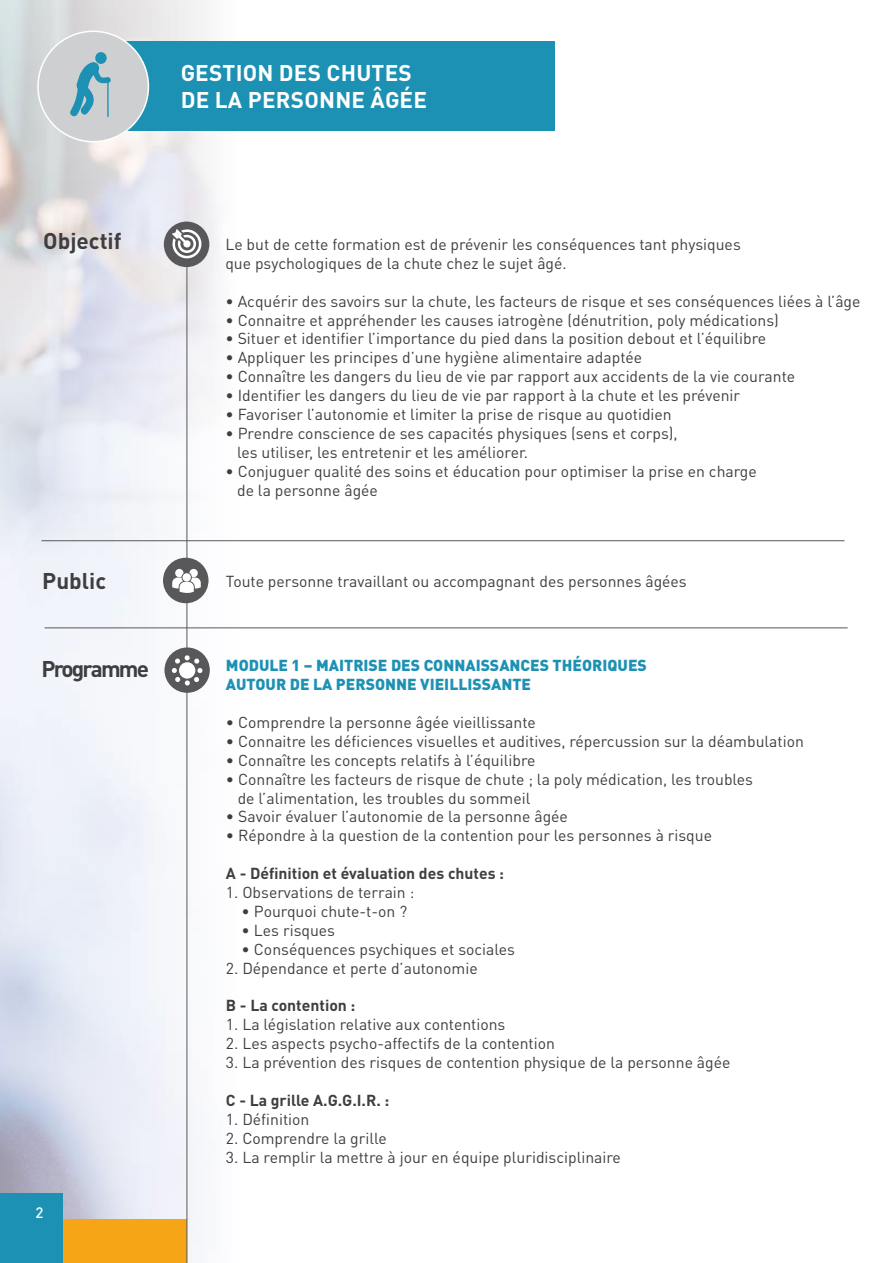
<style>
.page{position:relative;width:893px;height:1263px;background:#fff}
.page>*{position:absolute;margin:0;border:0;box-sizing:border-box;transform-origin:0 0}
.t1{font:700 22.5px/27px "DIN Pro";letter-spacing:.01em;color:#fff}
.t2{font:700 22.5px "DIN Pro";color:#3e3d40}
.t3{font:700 22.5px "DIN Pro";letter-spacing:-.08em;color:#3e3d40}
.t4{font:15.75px/18.9px "DIN Pro";color:#3e3d40}
.t5{font:15.75px/18.9px "DIN Pro";color:#3e3e40}
.t6{font:900 15.75px/18.9px "DIN Pro";color:#1d91b4}
.t7{font:700 15.75px "DIN Pro";color:#3e3e40}
.t8{font:700 15.75px "DIN Pro";color:#3e3f41}
.t9{font:500 15px "DIN Pro";color:#fff}
.s1{color:#3e3d40}
</style>
<div class="page">
<img style="left:0;top:0;width:268px;height:1263px">
<div style="left:8px;top:1220px;width:179px;height:43px;background:#f6a517"></div>
<div style="left:0;top:1193px;width:62px;height:70px;background:#1d91b3"></div>
<hr style="left:41px;top:540px;width:803px;height:1px;background:#58585a">
<hr style="left:45px;top:628px;width:803px;height:1px;background:#58585a">
<hr style="left:187px;top:267px;width:1px;height:996px;background:#58585a">
<div style="left:164px;top:222px;width:45px;height:45px;background:#58585a;border-radius:50%"></div>
<svg style="left:172px;top:228px;width:31px;height:31px"></svg>
<div style="left:163px;top:558px;width:45px;height:45px;background:#58585a;border-radius:50%"></div>
<svg style="left:172px;top:569px;width:29px;height:24px"></svg>
<div style="left:164px;top:647px;width:46px;height:46px;background:#58585a;border-radius:50%"></div>
<svg style="left:172px;top:655px;width:30px;height:30px"></svg>
<div style="left:125px;top:41px;width:429px;height:90px;background:#1d91b3"></div>
<div style="left:38px;top:31px;width:110px;height:111px;background:#cecfd0;border-radius:50%"></div>
<div style="left:37px;top:31px;width:112px;height:111px;border:2px solid #fff;border-radius:50%"></div>
<svg style="left:70px;top:62px;width:41px;height:55px"></svg>
<div style="left:95px;top:52px;width:12px;height:12px;background:#1d91b3;border-radius:50%"></div>
<h1 class="t2" style="left:43px;top:225px;width:80px">Objectif</h1>
<h1 class="t2" style="left:42px;top:565px;width:65px">Public</h1>
<h1 class="t1" style="left:181px;top:58px;width:248px">GESTION DES CHUTES<br>DE LA PERSONNE ÂGÉE</h1>
<p class="t4" style="left:225px;top:234px;width:517px">Le but de cette formation est de prévenir les conséquences tant physiques que psychologiques de la chute chez le sujet âgé.</p>
<p class="t4" style="left:225px;top:291px;width:637px">• Acquérir des savoirs sur la chute, les facteurs de risque et ses conséquences liées à l’âge</p>
<p class="t4" style="left:225px;top:310px;width:555px">• Connaitre et appréhender les causes iatrogène (dénutrition, poly médications)</p>
<p class="t4" style="left:225px;top:329px;width:542px">• Situer et identifier l’importance du pied dans la position debout et l’équilibre</p>
<p class="t4" style="left:225px;top:348px;width:418px">• Appliquer les principes d’une hygiène alimentaire adaptée</p>
<p class="t4" style="left:225px;top:366px;width:571px">• Connaître les dangers du lieu de vie par rapport aux accidents de la vie courante</p>
<p class="t4" style="left:225px;top:385px;width:516px">• Identifier les dangers du lieu de vie par rapport à la chute et les prévenir</p>
<p class="t4" style="left:225px;top:404px;width:448px">• Favoriser l’autonomie et limiter la prise de risque au quotidien</p>
<p class="t4" style="left:237px;top:423px;width:442px;text-indent:-12px">• Prendre conscience de ses capacités physiques (sens et corps), les utiliser, les entretenir et les améliorer.</p>
<p class="t4" style="left:237px;top:461px;width:521px;text-indent:-12px">• Conjuguer qualité des soins et éducation pour optimiser la prise en charge de la personne âgée</p>
<p class="t4" style="left:226px;top:571px;width:462px">Toute personne travaillant ou accompagnant des personnes âgées</p>
<h1 class="t3" style="left:41px;top:654px;width:109px">Programme</h1>
<p class="t6" style="left:226px;top:655px;width:422px">MODULE 1 – MAITRISE DES CONNAISSANCES THÉORIQUES<br>AUTOUR DE LA PERSONNE VIEILLISSANTE</p>
<p class="t5" style="left:226px;top:712px;width:311px"><span class="s1">•</span> Comprendre la personne âgée vieillissante</p>
<p class="t5" style="left:226px;top:731px;width:579px"><span class="s1">•</span> Connaitre les déficiences visuelles et auditives, répercussion sur la déambulation</p>
<p class="t5" style="left:226px;top:750px;width:311px"><span class="s1">•</span> Connaître les concepts relatifs à l’équilibre</p>
<p class="t5" style="left:238px;top:769px;width:517px;text-indent:-12px"><span class="s1">•</span> Connaître les facteurs de risque de chute ; la poly médication, les troubles de l’alimentation, les troubles du sommeil</p>
<p class="t5" style="left:226px;top:807px;width:343px"><span class="s1">•</span> Savoir évaluer l’autonomie de la personne âgée</p>
<p class="t5" style="left:226px;top:825px;width:488px"><span class="s1">•</span> Répondre à la question de la contention pour les personnes à risque</p>
<p class="t8" style="left:226px;top:863px;width:280px">A - Définition et évaluation des chutes :</p>
<p class="t5" style="left:226px;top:882px;width:190px">1. Observations de terrain :</p>
<p class="t5" style="left:242px;top:901px;width:167px"><span class="s1">•</span> Pourquoi chute-t-on ?</p>
<p class="t5" style="left:242px;top:920px;width:95px"><span class="s1">•</span> Les risques</p>
<p class="t5" style="left:242px;top:939px;width:275px"><span class="s1">•</span> Conséquences psychiques et sociales</p>
<p class="t5" style="left:226px;top:958px;width:253px">2. Dépendance et perte d’autonomie</p>
<p class="t7" style="left:226px;top:995px;width:131px">B - La contention :</p>
<p class="t5" style="left:226px;top:1014px;width:281px">1. La législation relative aux contentions</p>
<p class="t5" style="left:226px;top:1033px;width:331px">2. Les aspects psycho-affectifs de la contention</p>
<p class="t5" style="left:226px;top:1052px;width:506px">3. La prévention des risques de contention physique de la personne âgée</p>
<p class="t7" style="left:226px;top:1089px;width:165px">C - La grille A.G.G.I.R. :</p>
<p class="t5" style="left:226px;top:1109px;width:85px">1. Définition</p>
<p class="t5" style="left:226px;top:1128px;width:162px">2. Comprendre la grille</p>
<p class="t5" style="left:226px;top:1147px;width:396px">3. La remplir la mettre à jour en équipe pluridisciplinaire</p>
<p class="t9" style="left:35px;top:1202px;width:9px">2</p>
</div>
